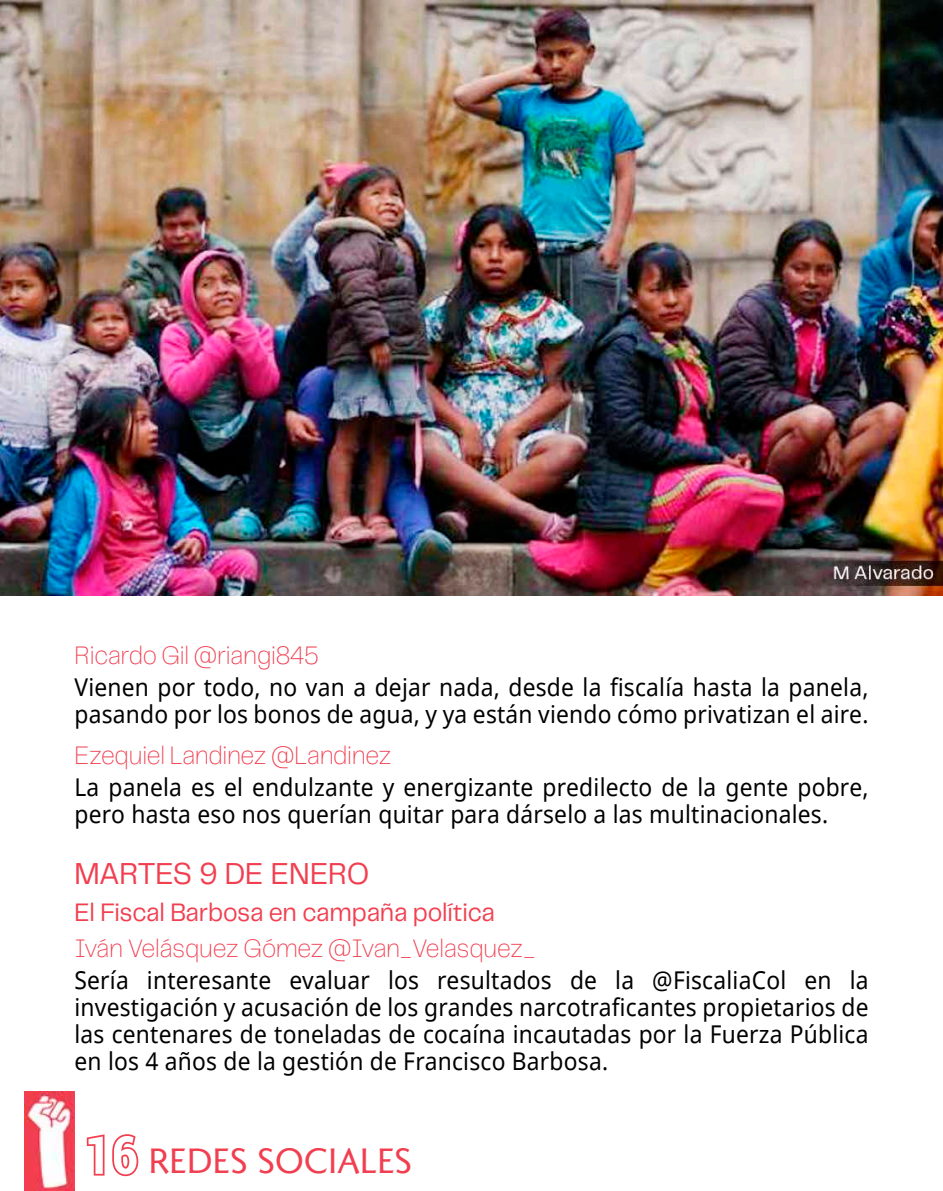
<style>
.page{position:relative;width:943px;height:1191px;background:#fff}
.page>*{position:absolute;margin:0;border:0;box-sizing:border-box;transform-origin:0 0}
.t1{font:35px "Romanica";letter-spacing:.01em;color:#f13f50}
.t2{font:31.5px "Telegraf";letter-spacing:-.01em;color:#f13f50;scale:.93 1}
.t3{font:200 26.25px "Telegraf";letter-spacing:-.015em;color:#f13f50;scale:.93 1}
.t4{font:26.25px "Telegraf";letter-spacing:-.005em;color:#f13f50;scale:.93 1}
.t5{font:24.5px/27.1px "Noto Sans";letter-spacing:.01em;color:#000;scale:.93 1}
.s1{font-family:"Roboto Condensed";font-weight:700;font-size:52.5px}
</style>
<div class="page">
<img style="left:0;top:0;width:943px;height:595px">
<img style="left:25px;top:1091px;width:49px;height:100px">
<p class="t3" style="left:74px;top:638px;width:264px">Ricardo Gil @riangi845</p>
<p class="t5" style="left:74px;top:672px;width:855px">Vienen por todo, no van a dejar nada, desde la fiscalía hasta la panela, pasando por los bonos de agua, y ya están viendo cómo privatizan el aire.</p>
<p class="t3" style="left:74px;top:738px;width:342px">Ezequiel Landinez @Landinez</p>
<p class="t5" style="left:74px;top:773px;width:855px">La panela es el endulzante y energizante predilecto de la gente pobre, pero hasta eso nos querían quitar para dárselo a las multinacionales.</p>
<p class="t2" style="left:74px;top:852px;width:318px">MARTES 9 DE ENERO</p>
<p class="t4" style="left:74px;top:894px;width:454px">El Fiscal Barbosa en campaña política</p>
<p class="t3" style="left:74px;top:931px;width:497px">Iván Velásquez Gómez @Ivan_Velasquez_</p>
<p class="t5" style="left:74px;top:965px;width:855px;text-align:justify">Sería interesante evaluar los resultados de la @FiscaliaCol en la investigación y acusación de los grandes narcotraficantes propietarios de las centenares de toneladas de cocaína incautadas por la Fuerza Pública en los 4 años de la gestión de Francisco Barbosa.</p>
<h1 class="t1" style="left:85px;top:1137px;width:328px"><span class="s1">16</span> REDES SOCIALES</h1>
</div>
